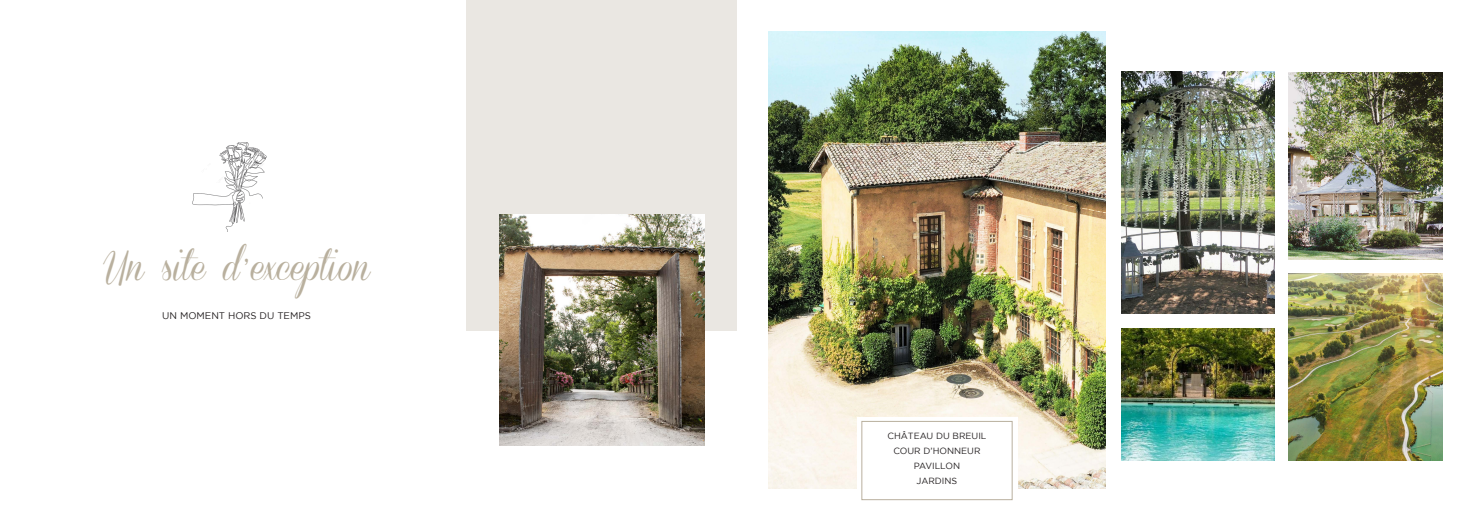
<style>
.page{position:relative;width:1474px;height:521px;background:#fff}
.page>*{position:absolute;margin:0;border:0;box-sizing:border-box;transform-origin:0 0}
.t1{font:35px "Coneria Script Demo";color:#b9b09e}
.t2{font:9.62px "Gotham";color:#231f20}
.t3{font:8.92px "Gotham";color:#231f20}
</style>
<div class="page">
<img style="left:192px;top:142px;width:75px;height:89px">
<div style="left:467px;top:0;width:270px;height:331px;background:#eae7e2"></div>
<img style="left:499px;top:214px;width:205px;height:232px">
<img style="left:1121px;top:72px;width:153px;height:242px">
<img style="left:1121px;top:328px;width:153px;height:132px">
<img style="left:1288px;top:73px;width:153px;height:187px">
<img style="left:1288px;top:273px;width:153px;height:187px">
<img style="left:768px;top:31px;width:337px;height:457px">
<div style="left:856px;top:417px;width:161px;height:87px;background:#fff"></div>
<div style="left:861px;top:421px;width:151px;height:79px;border:1px solid #b9b09e"></div>
<p class="t1" style="left:103px;top:247px;width:269px">Un site d ’ exception</p>
<p class="t2" style="left:162px;top:310px;width:150px">UN MOMENT HORS DU TEMPS</p>
<p class="t3" style="left:887px;top:431px;width:100px">CHÂTEAU DU BREUIL</p>
<p class="t3" style="left:893px;top:446px;width:88px">COUR D’HONNEUR</p>
<p class="t3" style="left:913px;top:461px;width:48px">PAVILLON</p>
<p class="t3" style="left:916px;top:475px;width:42px">JARDINS</p>
</div>
